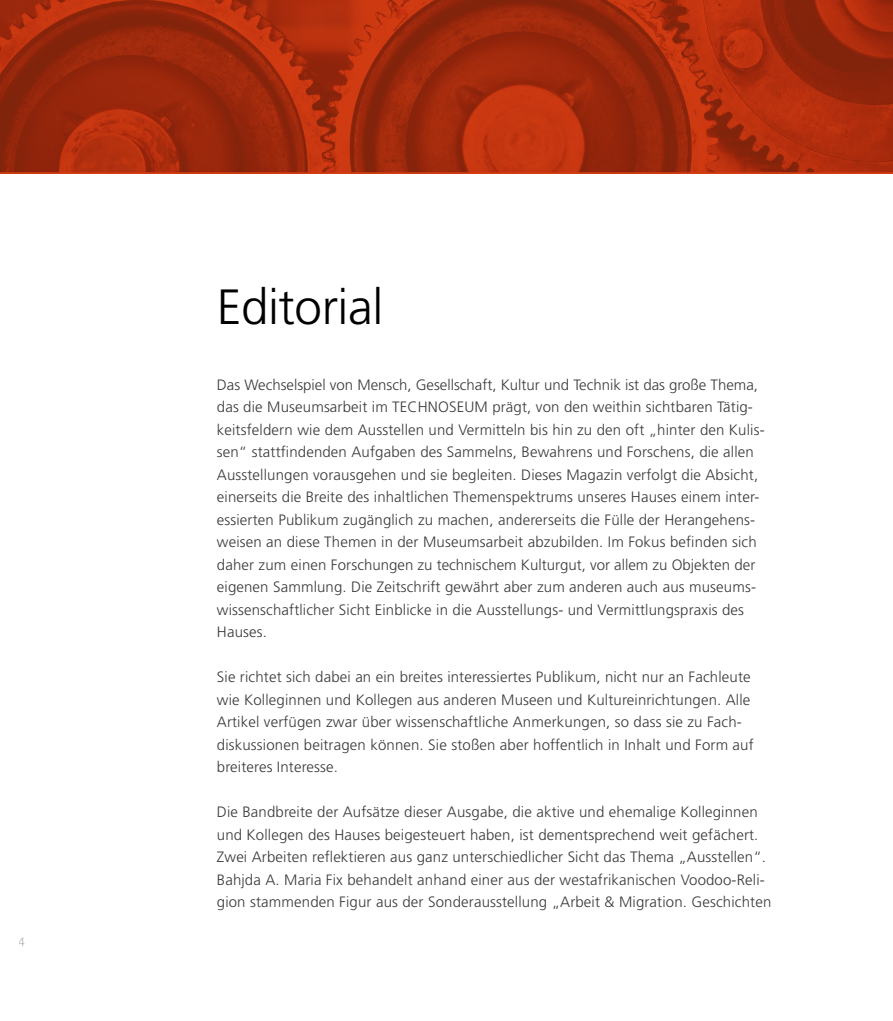
<style>
.page{position:relative;width:893px;height:1021px;background:#fff}
.page>*{position:absolute;margin:0;border:0;box-sizing:border-box;transform-origin:0 0}
.t1{font:300 49.5px "Frutiger LT Pro";letter-spacing:-.01em;color:#000}
.t2{font:300 15px/22.5px "Frutiger LT Pro";letter-spacing:.01em;color:#3a3a39}
.t3{font:300 12px "Frutiger LT Pro";color:#777e81}
</style>
<div class="page">
<img style="left:0;top:0;width:893px;height:172px">
<p class="t3" style="left:19px;top:934px;width:8px">4</p>
<h1 class="t1" style="left:217px;top:278px;width:168px">Editorial</h1>
<p class="t2" style="left:217px;top:373px;width:549px">Das Wechselspiel von Mensch, Gesellschaft, Kultur und Technik ist das große Thema, das die Museumsarbeit im TECHNOSEUM prägt, von den weithin sichtbaren Tätig&shy;keitsfeldern wie dem Ausstellen und Vermitteln bis hin zu den oft „hinter den Kulis&shy;sen“ stattfindenden Aufgaben des Sammelns, Bewahrens und Forschens, die allen Ausstellungen vorausgehen und sie begleiten. Dieses Magazin verfolgt die Absicht, einerseits die Breite des inhaltlichen Themenspektrums unseres Hauses einem inter&shy;essierten Publikum zugänglich zu machen, andererseits die Fülle der Herangehens&shy;weisen an diese Themen in der Museumsarbeit abzubilden. Im Fokus befinden sich daher zum einen Forschungen zu technischem Kulturgut, vor allem zu Objekten der eigenen Sammlung. Die Zeitschrift gewährt aber zum anderen auch aus museums&shy;wissenschaftlicher Sicht Einblicke in die Ausstellungs- und Vermittlungspraxis des Hauses.</p>
<p class="t2" style="left:217px;top:666px;width:538px">Sie richtet sich dabei an ein breites interessiertes Publikum, nicht nur an Fachleute wie Kolleginnen und Kollegen aus anderen Museen und Kultureinrichtungen. Alle Artikel verfügen zwar über wissenschaftliche Anmerkungen, so dass sie zu Fach&shy;diskussionen beitragen können. Sie stoßen aber hoffentlich in Inhalt und Form auf breiteres Interesse.</p>
<p class="t2" style="left:217px;top:801px;width:556px">Die Bandbreite der Aufsätze dieser Ausgabe, die aktive und ehemalige Kolleginnen und Kollegen des Hauses beigesteuert haben, ist dementsprechend weit gefächert.<br>Zwei Arbeiten reflektieren aus ganz unterschiedlicher Sicht das Thema „Ausstellen“.<br>Bahjda A. Maria Fix behandelt anhand einer aus der westafrikanischen Voodoo-Reli&shy;gion stammenden Figur aus der Sonderausstellung „Arbeit &amp; Migration. Geschichten</p>
</div>
